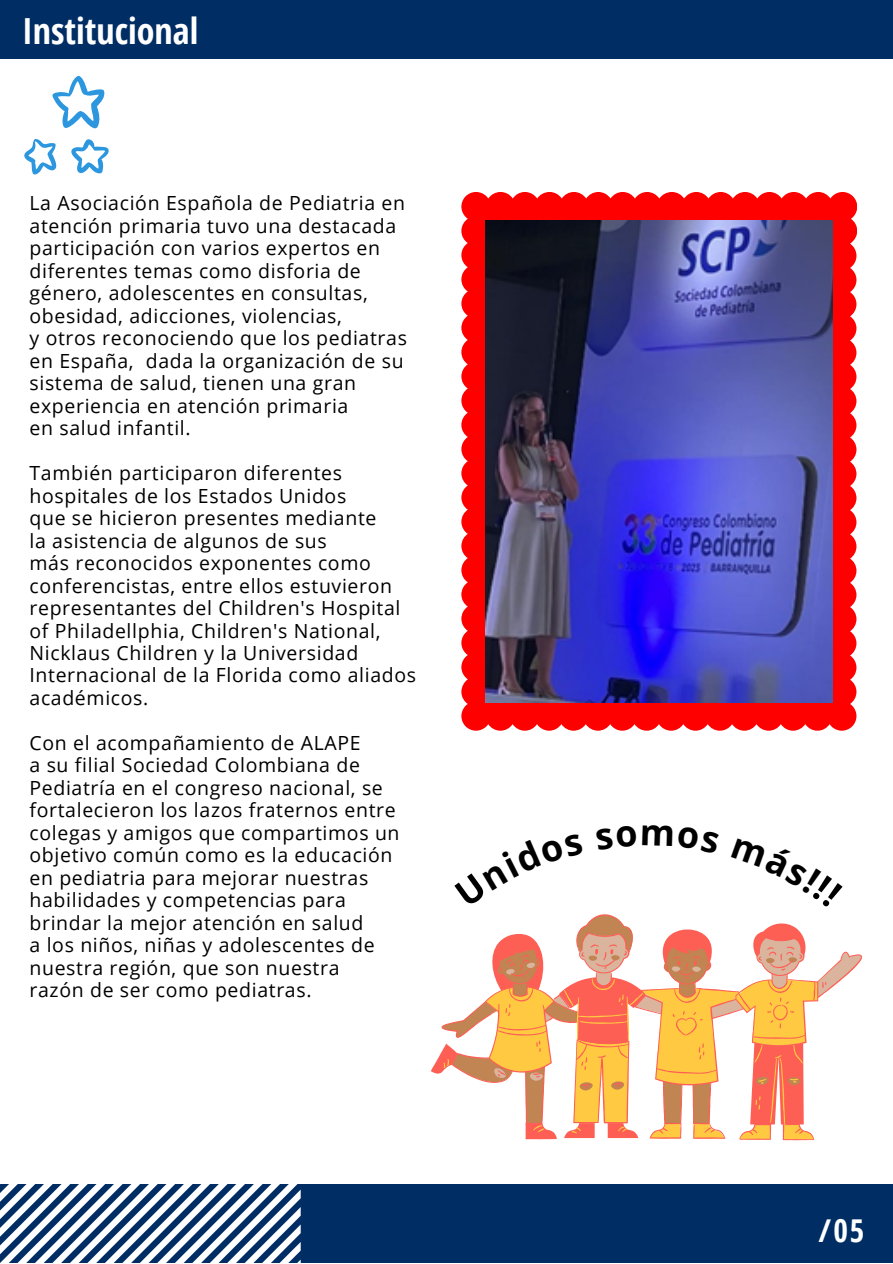
<style>
.page{position:relative;width:893px;height:1264px;background:#fff}
.page>*{position:absolute;margin:0;border:0;box-sizing:border-box;transform-origin:0 0}
.t1{font:700 36px "Open Sans Condensed";color:#fff}
.t2{font:700 31.5px "Open Sans Condensed";color:#fff}
.t3{font:19.5px/22.5px "Open Sans";letter-spacing:.035em;color:#000}
</style>
<div class="page">
<div style="left:0;top:1184px;width:892px;height:78px;background:#002e64"></div>
<svg style="left:0;top:1184px;width:301px;height:78px"></svg>
<div style="left:0;top:0;width:892px;height:58px;background:#002e64"></div>
<svg style="left:461px;top:192px;width:396px;height:538px;fill:#f00"></svg>
<img style="left:485px;top:220px;width:347px;height:482px">
<svg style="left:431px;top:914px;width:431px;height:226px"></svg>
<svg style="left:443px;top:978px;width:359px;height:155px"></svg>
<svg style="left:52px;top:76px;width:53px;height:53px"></svg>
<svg style="left:24px;top:139px;width:33px;height:36px"></svg>
<svg style="left:71px;top:139px;width:38px;height:35px"></svg>
<p class="t1" style="left:22px;top:6px;width:178px">Institucional</p>
<p class="t3" style="left:30px;top:191px;width:377px">La Asociación Española de Pediatria en atención primaria tuvo una destacada participación con varios expertos en diferentes temas como disforia de género, adolescentes en consultas, obesidad, adicciones, violencias,</p>
<p class="t3" style="left:30px;top:326px;width:379px">y otros reconociendo que los pediatras en España, dada la organización de su sistema de salud, tienen una gran experiencia en atención primaria</p>
<p class="t3" style="left:30px;top:416px;width:163px">en salud infantil.</p>
<p class="t3" style="left:30px;top:461px;width:318px">También participaron diferentes hospitales de los Estados Unidos</p>
<p class="t3" style="left:30px;top:506px;width:348px">que se hicieron presentes mediante</p>
<p class="t3" style="left:30px;top:528px;width:299px">la asistencia de algunos de sus</p>
<p class="t3" style="left:30px;top:551px;width:372px">más reconocidos exponentes como conferencistas, entre ellos estuvieron representantes del Children's Hospital</p>
<p class="t3" style="left:30px;top:618px;width:388px">of Philadellphia, Children's National,<br>Nicklaus Children y la Universidad<br>Internacional de la Florida como aliados académicos.</p>
<p class="t3" style="left:30px;top:731px;width:333px">Con el acompañamiento de ALAPE</p>
<p class="t3" style="left:30px;top:753px;width:371px">a su filial Sociedad Colombiana de Pediatría en el congreso nacional, se fortalecieron los lazos fraternos entre colegas y amigos que compartimos un objetivo común como es la educación</p>
<p class="t3" style="left:30px;top:866px;width:340px">en pediatria para mejorar nuestras habilidades y competencias para</p>
<p class="t3" style="left:30px;top:911px;width:335px">brindar la mejor atención en salud</p>
<p class="t3" style="left:30px;top:933px;width:346px">a los niños, niñas y adolescentes de nuestra región, que son nuestra</p>
<p class="t3" style="left:30px;top:978px;width:283px">razón de ser como pediatras.</p>
<p class="t2" style="left:818px;top:1207px;width:47px">/05</p>
</div>
